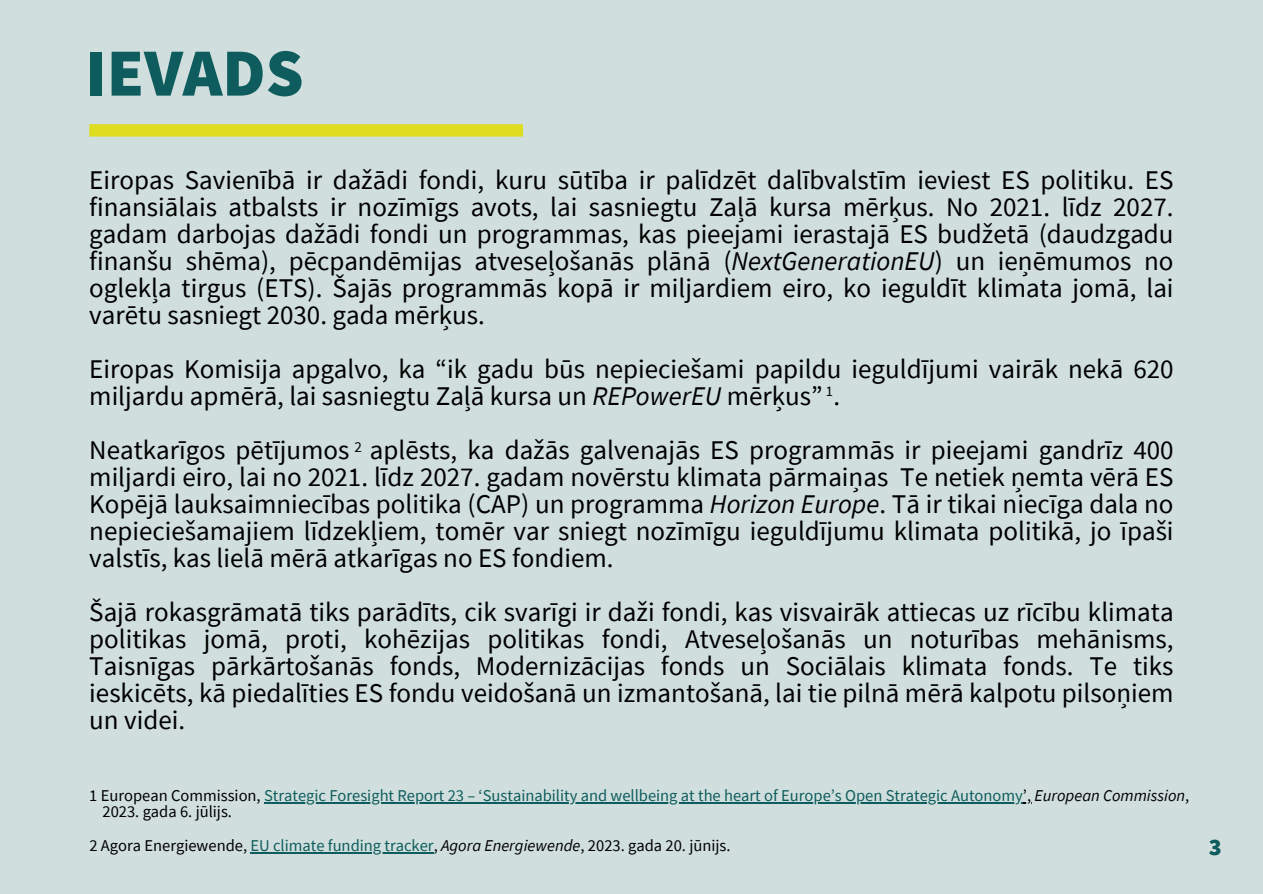
<style>
.page{position:relative;width:1263px;height:894px;background:#fff}
.page>*{position:absolute;margin:0;border:0;box-sizing:border-box;transform-origin:0 0}
.t1{font:900 67.5px "Source Sans Pro";color:#0e5c5d}
.t2{font:27px/27px "Source Sans Pro";color:#000;text-align:justify}
.t3{font:900 24px "Source Sans Pro";color:#0e5c5d}
.t4{font:16.5px "Source Sans Pro";color:#0e5c5d}
.t5{font:16.5px "Source Sans Pro";color:#000}
.t6{font:15px "Source Sans Pro";color:#000}
.t7{font:14.55px "Source Sans Pro";color:#000}
.s1{font-style:italic}
.s2{color:#000}
.s3{font-style:italic;color:#000}
.s4{color:#0e5c5d}
</style>
<div class="page">
<div style="left:0;top:0;width:1263px;height:893px;background:#d0dfdd"></div>
<div style="left:89px;top:124px;width:434px;height:12px;background:#dedd1f"></div>
<hr style="left:264px;top:802px;width:759px;height:1px;background:#0e5c5d">
<hr style="left:250px;top:851px;width:184px;height:1px;background:#0e5c5d">
<h1 class="t1" style="left:85px;top:29px;width:220px">IEVADS</h1>
<p class="t2" style="left:89px;top:166px;width:1086px">Eiropas Savienībā ir dažādi fondi, kuru sūtība ir palīdzēt dalībvalstīm ieviest ES politiku. ES finansiālais atbalsts ir nozīmīgs avots, lai sasniegtu Zaļā kursa mērķus. No 2021. līdz 2027. gadam darbojas dažādi fondi un programmas, kas pieejami ierastajā ES budžetā (daudzgadu finanšu shēma), pēcpandēmijas atveseļošanās plānā (<span class="s1">NextGenerationEU</span>) un ieņēmumos no oglekļa tirgus (ETS). Šajās programmās kopā ir miljardiem eiro, ko ieguldīt klimata jomā, lai varētu sasniegt 2030. gada mērķus.</p>
<p class="t2" style="left:89px;top:355px;width:1086px">Eiropas Komisija apgalvo, ka “ik gadu būs nepieciešami papildu ieguldījumi vairāk nekā 620 miljardu apmērā, lai sasniegtu Zaļā kursa un <span class="s1">REPowerEU</span> mērķus” .</p>
<p class="t2" style="left:89px;top:436px;width:1086px">Neatkarīgos pētījumos aplēsts, ka dažās galvenajās ES programmās ir pieejami gandrīz 400 miljardi eiro, lai no 2021. līdz 2027. gadam novērstu klimata pārmaiņas Te netiek ņemta vērā ES Kopējā lauksaimniecības politika (CAP) un programma <span class="s1">Horizon Europe</span>. Tā ir tikai niecīga dala no nepieciešamajiem līdzekļiem, tomēr var sniegt nozīmīgu ieguldījumu klimata politikā, jo īpaši valstīs, kas lielā mērā atkarīgas no ES fondiem.</p>
<p class="t2" style="left:89px;top:598px;width:1086px">Šajā rokasgrāmatā tiks parādīts, cik svarīgi ir daži fondi, kas visvairāk attiecas uz rīcību klimata politikas jomā, proti, kohēzijas politikas fondi, Atveseļošanās un noturības mehānisms, Taisnīgas pārkārtošanās fonds, Modernizācijas fonds un Sociālais klimata fonds. Te tiks ieskicēts, kā piedalīties ES fondu veidošanā un izmantošanā, lai tie pilnā mērā kalpotu pilsoņiem un videi.</p>
<p class="t7" style="left:826px;top:381px;width:9px">1</p>
<p class="t6" style="left:354px;top:437px;width:9px">2</p>
<h2 class="t4" style="left:89px;top:785px;width:1101px"><span class="s2">1 European Commission,</span> Strategic Foresight Report 23 – ‘Sustainability and wellbeing at the heart of Europe’s Open Strategic Autonomy<span class="s2">’,</span> <span class="s3">European Commission</span><span class="s2">,</span></h2>
<h2 class="t5" style="left:102px;top:800px;width:131px">2023. gada 6. jūlijs.</h2>
<h2 class="t5" style="left:89px;top:834px;width:643px">2 Agora Energiewende, <span class="s4">EU climate funding tracker</span>, <span class="s1">Agora Energiewende</span>, 2023. gada 20. jūnijs.</h2>
<p class="t3" style="left:1209px;top:831px;width:14px">3</p>
</div>
